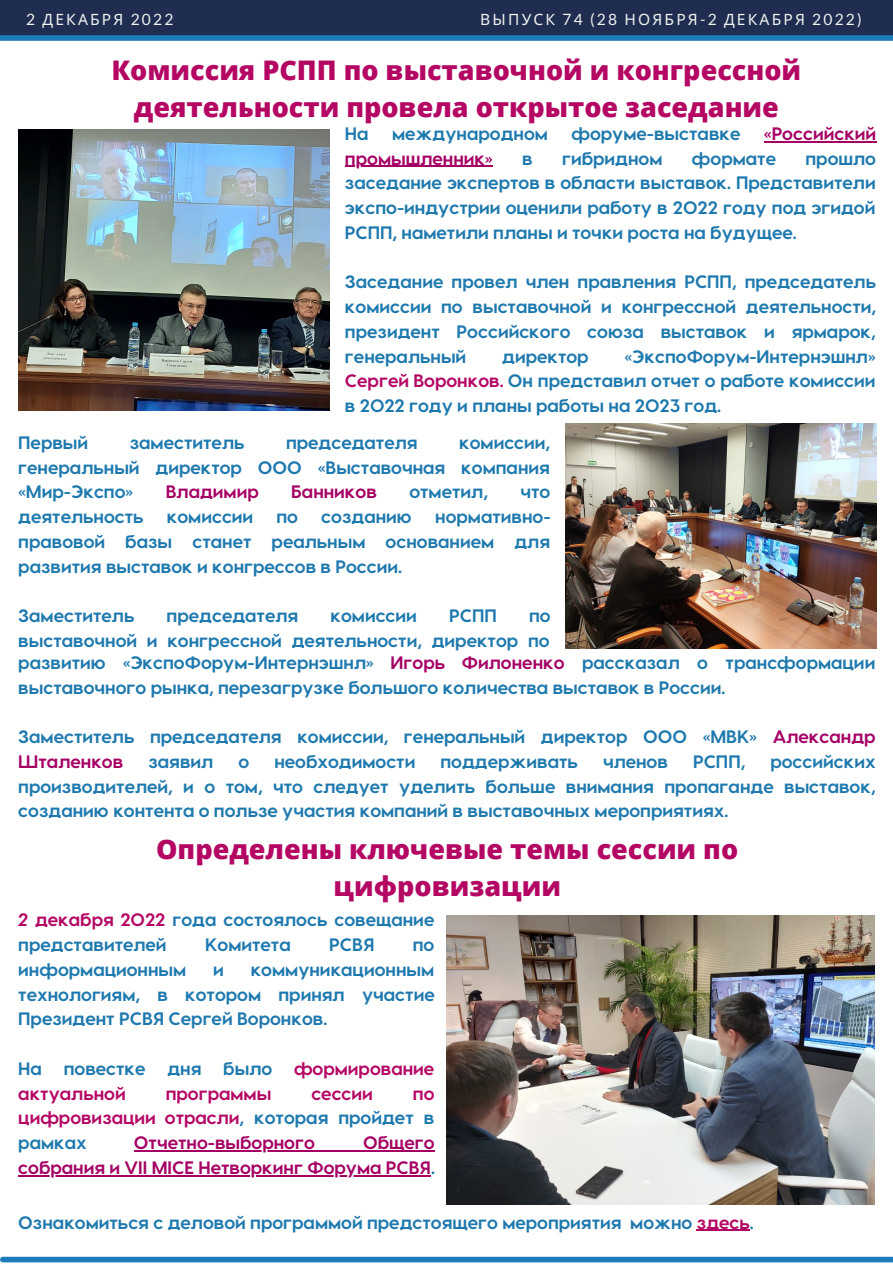
<style>
.page{position:relative;width:893px;height:1264px;background:#fff}
.page>*{position:absolute;margin:0;border:0;box-sizing:border-box;transform-origin:0 0}
.t1{font:800 27px/37px "Open Sans";color:#b40764;text-align:center}
.t2{font:700 18px/24.8px "Visby CF";color:#1e79ae;text-align:justify}
.t3{font:700 18px/24.8px "Visby CF";color:#a50064;text-align:right}
.t4{font:700 18px/24.8px "Visby CF";color:#b40764}
.t5{font:15.6px "Noto Sans";letter-spacing:.14em;color:#f2f2f2}
.s1{font-family:"Lato"}
.s2{color:#b40764}
.s3{color:#fff}
.s4{color:#a50064}
.s5{font-style:italic;color:#b40764}
.s6{color:#1e79ae}
</style>
<div class="page">
<div style="left:0;top:0;width:892px;height:38px;background:#1e2d50"></div>
<div style="left:3px;top:1256px;width:889px;height:6px;background:#1b7bbb"></div>
<div style="left:0;top:35px;width:892px;height:6px;background:#1b7bbb"></div>
<img style="left:18px;top:130px;width:312px;height:281px">
<img style="left:565px;top:424px;width:311px;height:224px">
<hr style="left:763px;top:141px;width:113px;height:1px;background:#a50064">
<hr style="left:345px;top:166px;width:148px;height:1px;background:#a50064">
<hr style="left:134px;top:1150px;width:300px;height:1px;background:#a50064">
<hr style="left:18px;top:1174px;width:413px;height:2px;background:#a50064">
<img style="left:446px;top:915px;width:428px;height:289px">
<hr style="left:696px;top:1229px;width:53px;height:1px;background:#b40764">
<p class="t5" style="left:26px;top:8px;width:149px"><span class="s1">2</span> ДЕКАБРЯ <span class="s1">2022</span></p>
<p class="t5" style="left:480px;top:8px;width:383px">ВЫПУСК <span class="s1">74 (28</span> НОЯБРЯ<span class="s1">-2</span> ДЕКАБРЯ <span class="s1">2022)</span></p>
<h1 class="t1" style="left:111px;top:51px;width:691px">Комиссия РСПП по выставочной и конгрессной деятельности провела открытое заседание</h1>
<p class="t2" style="left:345px;top:120px;width:25px">На</p>
<p class="t2" style="left:392px;top:120px;width:157px">международном</p>
<p class="t2" style="left:571px;top:120px;width:170px">форуме-выставке</p>
<p class="t3" style="left:763px;top:120px;width:114px">«Российский</p>
<p class="t3" style="left:345px;top:145px;width:149px">промышленник»</p>
<p class="t2" style="left:522px;top:145px;width:12px">в</p>
<p class="t2" style="left:562px;top:145px;width:102px">гибридном</p>
<p class="t2" style="left:692px;top:145px;width:86px">формате</p>
<p class="t2" style="left:345px;top:145px;width:532px;text-indent:460px">прошло заседание экспертов в области выставок. Представители экспо-индустрии оценили работу в 2022 году под эгидой РСПП, наметили планы и точки роста на будущее.</p>
<p class="t2" style="left:345px;top:269px;width:532px">Заседание провел член правления РСПП, председатель комиссии по выставочной и конгрессной деятельности, президент Российского союза выставок и ярмарок, генеральный</p>
<p class="t2" style="left:345px;top:343px;width:532px;text-indent:279px">«ЭкспоФорум-Интернэшнл» <span class="s2">Сергей Воронков.</span> Он представил отчет о работе комиссии в 2022 году и планы работы на 2023 год.</p>
<p class="t2" style="left:502px;top:343px;width:88px">директор</p>
<p class="t2" style="left:18px;top:429px;width:71px">Первый</p>
<p class="t2" style="left:130px;top:429px;width:116px">заместитель</p>
<p class="t2" style="left:286px;top:429px;width:133px">председателя</p>
<p class="t2" style="left:18px;top:429px;width:533px;text-indent:441px">комиссии, генеральный директор ООО «Выставочная компания «Мир-Экспо»</p>
<p class="t3" style="left:166px;top:478px;width:94px">Владимир</p>
<p class="t3" style="left:291px;top:478px;width:87px">Банников</p>
<p class="t2" style="left:409px;top:478px;width:80px">отметил,</p>
<p class="t2" style="left:520px;top:478px;width:31px">что</p>
<p class="t2" style="left:18px;top:503px;width:127px">деятельность</p>
<p class="t2" style="left:167px;top:503px;width:88px">комиссии</p>
<p class="t2" style="left:276px;top:503px;width:23px">по</p>
<p class="t2" style="left:321px;top:503px;width:92px">созданию</p>
<p class="t2" style="left:18px;top:503px;width:533px;text-indent:417px">нормативно&shy;правовой базы станет реальным основанием для развития выставок и конгрессов в России.</p>
<p class="t2" style="left:18px;top:602px;width:118px">Заместитель</p>
<p class="t2" style="left:167px;top:602px;width:133px">председателя</p>
<p class="t2" style="left:330px;top:602px;width:88px">комиссии</p>
<p class="t2" style="left:449px;top:602px;width:49px">РСПП</p>
<p class="t2" style="left:18px;top:602px;width:533px;text-align:right">по<br>выставочной и конгрессной деятельности, директор по</p>
<p class="t2" style="left:18px;top:649px;width:858px"><span class="s3">р</span>р<span class="s3">а</span>а<span class="s3">з</span>з<span class="s3">в</span>в<span class="s3">и</span>и<span class="s3">т</span>т<span class="s3">и</span>и<span class="s3">ю</span>ю «ЭкспоФорум-Интернэшнл» <span class="s4">Игорь Филоненко</span> рассказал о трансформации выставочного рынка, перезагрузке большого количества выставок в России.</p>
<p class="t2" style="left:18px;top:723px;width:858px">Заместитель председателя комиссии, генеральный директор ООО «МВК» <span class="s4">Александр<br>Шталенков</span></p>
<p class="t2" style="left:18px;top:748px;width:858px;text-indent:752px">российских производителей, и о том, что следует уделить больше внимания пропаганде выставок, созданию контента о пользе участия компаний в выставочных мероприятиях.</p>
<h1 class="t1" style="left:156px;top:829px;width:583px">Определены ключевые темы сессии по цифровизации</h1>
<p class="t2" style="left:18px;top:906px;width:417px"><span class="s5">2</span> <span class="s2">декабря 2022</span> года состоялось совещание представителей</p>
<p class="t2" style="left:148px;top:748px;width:66px">заявил</p>
<p class="t2" style="left:238px;top:748px;width:12px">о</p>
<p class="t2" style="left:274px;top:748px;width:142px">необходимости</p>
<p class="t2" style="left:440px;top:748px;width:139px">поддерживать</p>
<p class="t2" style="left:603px;top:748px;width:66px">членов</p>
<p class="t2" style="left:693px;top:748px;width:54px">РСПП,</p>
<p class="t2" style="left:205px;top:931px;width:87px">Комитета</p>
<p class="t2" style="left:329px;top:931px;width:47px">РСВЯ</p>
<p class="t2" style="left:413px;top:931px;width:23px">по</p>
<p class="t2" style="left:18px;top:956px;width:169px">информационным</p>
<p class="t2" style="left:213px;top:956px;width:12px">и</p>
<p class="t2" style="left:18px;top:956px;width:418px;text-indent:232px">коммуникационным технологиям, в котором принял участие Президент РСВЯ Сергей Воронков.</p>
<p class="t4" style="left:18px;top:1055px;width:417px"><span class="s6">На повестке дня было</span> формирование актуальной</p>
<p class="t2" style="left:18px;top:1079px;width:417px;text-indent:394px"><span class="s2">по цифровизации отрасли</span>, которая пройдет в рамках</p>
<p class="t4" style="left:166px;top:1079px;width:107px">программы</p>
<p class="t4" style="left:311px;top:1079px;width:63px">сессии</p>
<p class="t3" style="left:18px;top:1129px;width:418px">Общего<br>собрания и VII MICE Нетворкинг Форума РСВЯ<span class="s6">.</span></p>
<p class="t2" style="left:18px;top:1208px;width:737px">Ознакомиться с деловой программой предстоящего мероприятия можно <span class="s2">здесь</span>.</p>
<p class="t3" style="left:134px;top:1129px;width:182px">Отчетно-выборного</p>
</div>
